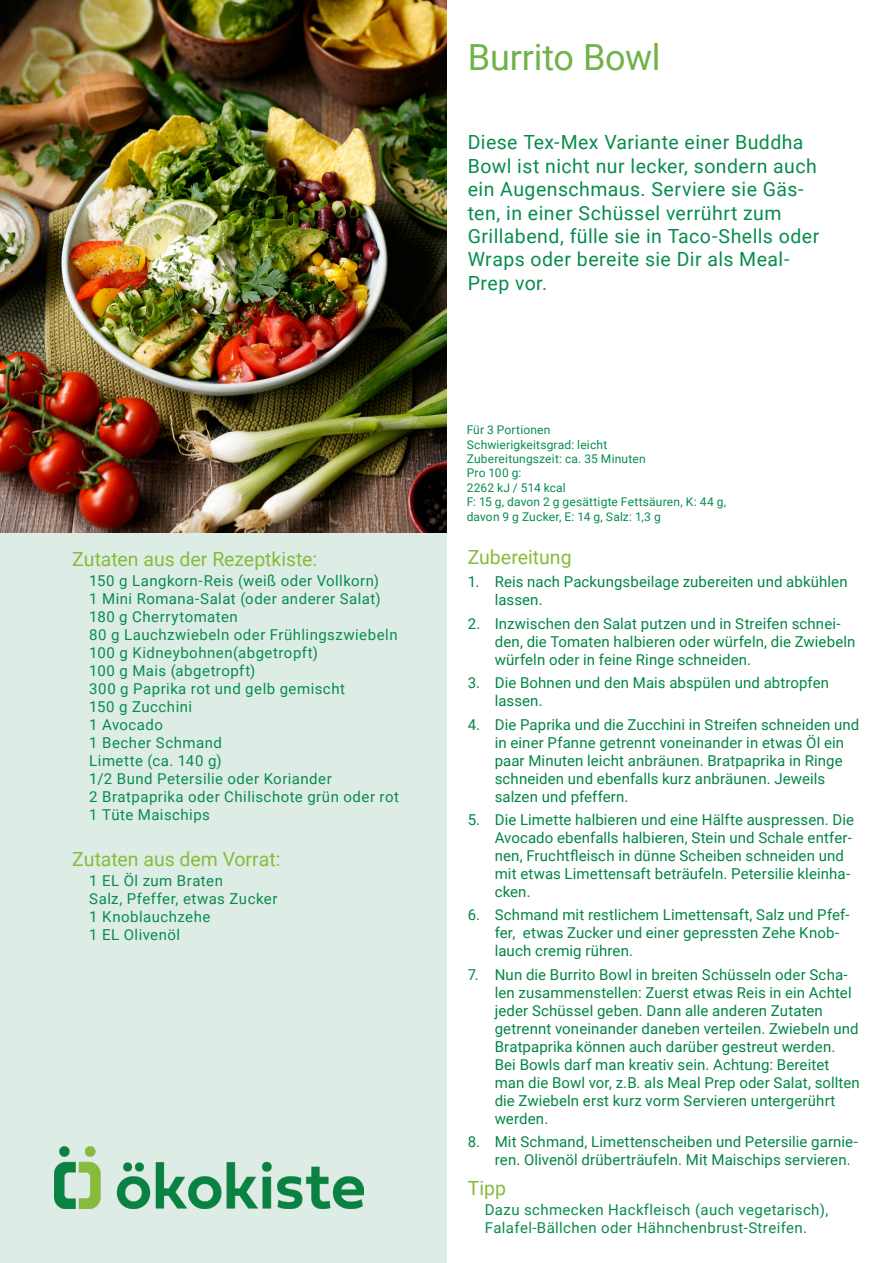
<style>
.page{position:relative;width:893px;height:1263px;background:#fff}
.page>*{position:absolute;margin:0;border:0;box-sizing:border-box;transform-origin:0 0}
.Überschrift_1{font:36px "Roboto";letter-spacing:-.005em;color:#71b24b}
.Beschreibung{font:19.5px/23.4px "Roboto";letter-spacing:.02em;color:#078c4e}
.überschrift_2{font:19.5px "Roboto";color:#87bb3c}
.t1{font:15px/18px "Roboto";letter-spacing:.005em;color:#008645}
.zutaten_grün{font:15px/18px "Roboto";letter-spacing:.03em;color:#078c4e}
.Zusatzangaben{font:12px/14.4px "Roboto";letter-spacing:.015em;color:#078c4e}
</style>
<div class="page">
<div style="left:0;top:0;width:446px;height:1263px;background:#ddede5"></div>
<img style="left:55px;top:1147px;width:309px;height:62px">
<img style="left:0;top:0;width:446px;height:532px">
<p class="überschrift_2" style="left:72px;top:545px;width:246px">Zutaten aus der Rezeptkiste:</p>
<p class="zutaten_grün" style="left:89px;top:571px;width:291px">150 g Langkorn-Reis (weiß oder Vollkorn)</p>
<p class="zutaten_grün" style="left:89px;top:589px;width:293px">1 Mini Romana-Salat (oder anderer Salat)</p>
<p class="zutaten_grün" style="left:89px;top:607px;width:150px">180 g Cherrytomaten</p>
<p class="zutaten_grün" style="left:89px;top:625px;width:310px">80 g Lauchzwiebeln oder Frühlingszwiebeln</p>
<p class="zutaten_grün" style="left:89px;top:643px;width:230px">100 g Kidneybohnen(abgetropft)</p>
<p class="zutaten_grün" style="left:89px;top:661px;width:168px">100 g Mais (abgetropft)</p>
<p class="zutaten_grün" style="left:89px;top:679px;width:257px">300 g Paprika rot und gelb gemischt</p>
<p class="zutaten_grün" style="left:89px;top:697px;width:104px">150 g Zucchini</p>
<p class="zutaten_grün" style="left:89px;top:715px;width:75px">1 Avocado</p>
<p class="zutaten_grün" style="left:89px;top:733px;width:134px">1 Becher Schmand</p>
<p class="zutaten_grün" style="left:89px;top:751px;width:134px">Limette (ca. 140 g)</p>
<p class="zutaten_grün" style="left:89px;top:769px;width:244px">1/2 Bund Petersilie oder Koriander</p>
<p class="zutaten_grün" style="left:89px;top:787px;width:311px">2 Bratpaprika oder Chilischote grün oder rot</p>
<p class="zutaten_grün" style="left:89px;top:805px;width:122px">1 Tüte Maischips</p>
<p class="überschrift_2" style="left:72px;top:845px;width:210px">Zutaten aus dem Vorrat:</p>
<p class="zutaten_grün" style="left:89px;top:871px;width:135px">1 EL Öl zum Braten</p>
<p class="zutaten_grün" style="left:89px;top:889px;width:190px">Salz, Pfeffer, etwas Zucker</p>
<p class="zutaten_grün" style="left:89px;top:907px;width:123px">1 Knoblauchzehe</p>
<p class="zutaten_grün" style="left:89px;top:925px;width:92px">1 EL Olivenöl</p>
<p class="Überschrift_1" style="left:468px;top:32px;width:194px">Burrito Bowl</p>
<p class="Beschreibung" style="left:468px;top:130px;width:353px">Diese Tex-Mex Variante einer Buddha Bowl ist nicht nur lecker, sondern auch ein Augenschmaus. Serviere sie Gäs&shy;ten, in einer Schüssel verrührt zum Grillabend, fülle sie in Taco-Shells oder Wraps oder bereite sie Dir als Meal-Prep vor.</p>
<p class="Zusatzangaben" style="left:467px;top:422px;width:85px">Für 3 Portionen</p>
<p class="Zusatzangaben" style="left:467px;top:437px;width:142px">Schwierigkeitsgrad: leicht</p>
<p class="Zusatzangaben" style="left:467px;top:451px;width:180px">Zubereitungszeit: ca. 35 Minuten</p>
<p class="Zusatzangaben" style="left:467px;top:465px;width:101px">Pro 100 g:<br>2262 kJ / 514 kcal</p>
<p class="Zusatzangaben" style="left:467px;top:494px;width:261px">F: 15 g, davon 2 g gesättigte Fettsäuren, K: 44 g, davon 9 g Zucker, E: 14 g, Salz: 1,3 g</p>
<p class="überschrift_2" style="left:468px;top:543px;width:105px">Zubereitung</p>
<p class="t1" style="left:495px;top:572px;width:354px;text-indent:-27px">1. Reis nach Packungsbeilage zubereiten und abkühlen lassen.</p>
<p class="t1" style="left:495px;top:614px;width:362px;text-indent:-27px">2. Inzwischen den Salat putzen und in Streifen schnei&shy;den, die Tomaten halbieren oder würfeln, die Zwiebeln würfeln oder in feine Ringe schneiden.</p>
<p class="t1" style="left:495px;top:673px;width:336px;text-indent:-27px">3. Die Bohnen und den Mais abspülen und abtropfen lassen.</p>
<p class="t1" style="left:495px;top:715px;width:366px;text-indent:-27px">4. Die Paprika und die Zucchini in Streifen schneiden und in einer Pfanne getrennt voneinander in etwas Öl ein paar Minuten leicht anbräunen. Bratpaprika in Ringe schneiden und ebenfalls kurz anbräunen. Jeweils salzen und pfeffern.</p>
<p class="t1" style="left:495px;top:810px;width:361px;text-indent:-27px">5. Die Limette halbieren und eine Hälfte auspressen. Die Avocado ebenfalls halbieren, Stein und Schale entfer&shy;nen, Fruchtfleisch in dünne Scheiben schneiden und mit etwas Limettensaft beträufeln. Petersilie kleinha&shy;cken.</p>
<p class="t1" style="left:495px;top:905px;width:356px;text-indent:-27px">6. Schmand mit restlichem Limettensaft, Salz und Pfef&shy;fer, etwas Zucker und einer gepressten Zehe Knob&shy;lauch cremig rühren.</p>
<p class="t1" style="left:495px;top:965px;width:366px;text-indent:-27px">7. Nun die Burrito Bowl in breiten Schüsseln oder Scha&shy;len zusammenstellen: Zuerst etwas Reis in ein Achtel jeder Schüssel geben. Dann alle anderen Zutaten getrennt voneinander daneben verteilen. Zwiebeln und Bratpaprika können auch darüber gestreut werden.<br>Bei Bowls darf man kreativ sein. Achtung: Bereitet man die Bowl vor, z.B. als Meal Prep oder Salat, sollten die Zwiebeln erst kurz vorm Servieren untergerührt werden.</p>
<p class="t1" style="left:495px;top:1132px;width:365px;text-indent:-27px">8. Mit Schmand, Limettenscheiben und Petersilie garnie&shy;ren. Olivenöl drüberträufeln. Mit Maischips servieren.</p>
<p class="überschrift_2" style="left:468px;top:1174px;width:40px">Tipp</p>
<p class="zutaten_grün" style="left:485px;top:1200px;width:345px">Dazu schmecken Hackfleisch (auch vegetarisch),<br>Falafel-Bällchen oder Hähnchenbrust-Streifen.</p>
</div>
